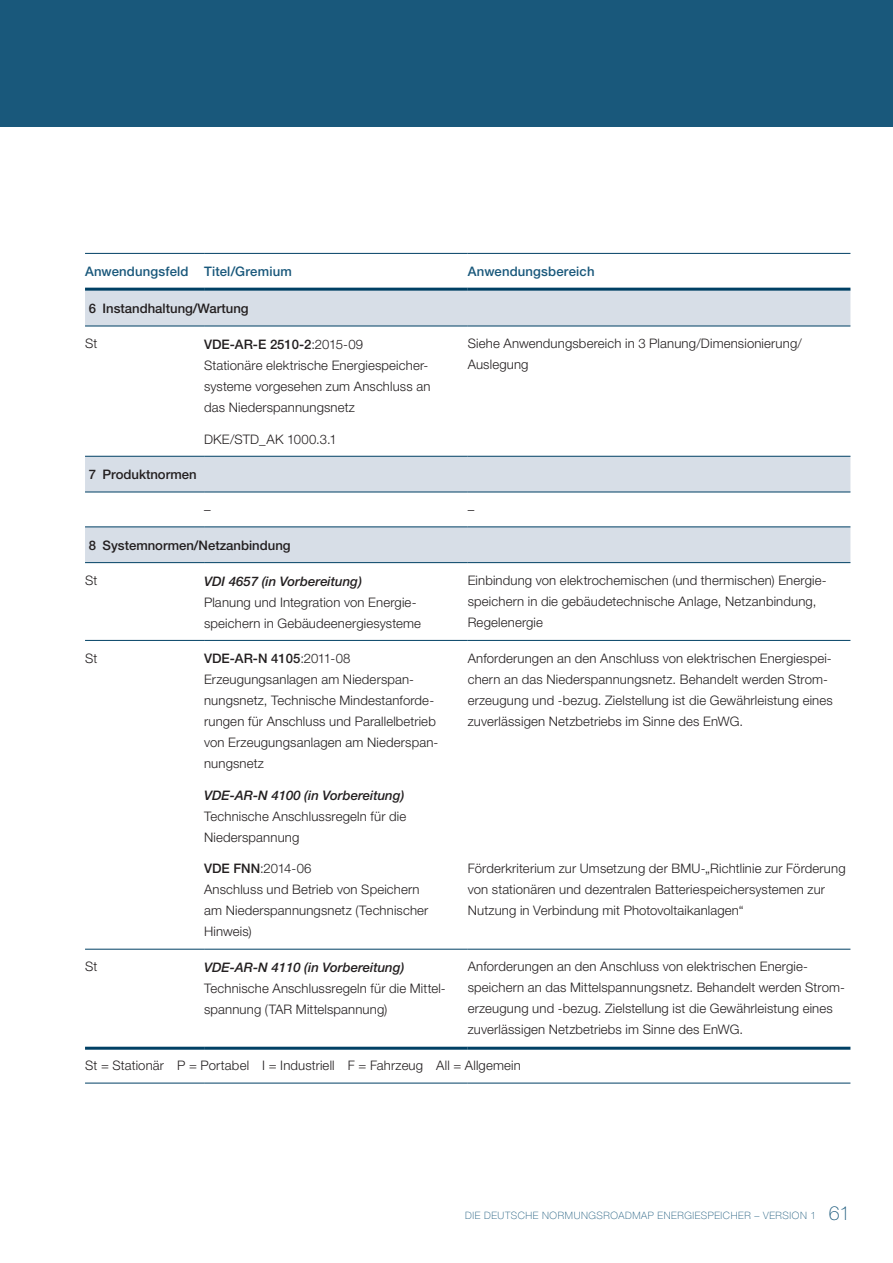
<style>
.page{position:relative;width:893px;height:1263px;background:#fff}
.page>*{position:absolute;margin:0;border:0;box-sizing:border-box;transform-origin:0 0}
.Tabelle_Copy{font:300 13.2px/21px "Helvetica Neue LT Pro";letter-spacing:.01em;color:#231f20}
.Tabelle_Copy-2{font:500 13.2px "Helvetica Neue";color:#231f20}
.Tabellenkopf{font:500 13.2px "Helvetica Neue";letter-spacing:.015em;color:#19587b}
.t1{font:100 10.2px "Helvetica Neue LT Pro";letter-spacing:.06em;color:#19587b}
.s1{font-family:"Helvetica Neue";font-weight:500}
.s2{font-family:"Helvetica Neue";font-weight:500;font-style:italic}
.s3{font-family:"Helvetica Neue";font-size:19.5px}
</style>
<div class="page">
<div style="left:0;top:0;width:893px;height:126px;background:#19587b"></div>
<svg style="left:85px;top:291px;width:765px;height:271px"></svg>
<hr style="left:85px;top:640px;width:119px;height:1px;background:#004064">
<hr style="left:204px;top:640px;width:264px;height:1px;background:#004064">
<hr style="left:468px;top:640px;width:382px;height:1px;background:#004064">
<hr style="left:85px;top:949px;width:119px;height:1px;background:#004064">
<hr style="left:204px;top:949px;width:264px;height:1px;background:#004064">
<hr style="left:468px;top:949px;width:382px;height:1px;background:#004064">
<hr style="left:85px;top:562px;width:119px;height:1px;background:#004064">
<hr style="left:204px;top:562px;width:264px;height:1px;background:#004064">
<hr style="left:468px;top:562px;width:382px;height:1px;background:#004064">
<hr style="left:85px;top:253px;width:119px;height:1px;background:#004064">
<hr style="left:204px;top:253px;width:264px;height:1px;background:#004064">
<hr style="left:468px;top:253px;width:382px;height:1px;background:#004064">
<hr style="left:85px;top:288px;width:119px;height:3px;background:#004064">
<hr style="left:204px;top:288px;width:264px;height:3px;background:#004064">
<hr style="left:468px;top:288px;width:382px;height:3px;background:#004064">
<hr style="left:85px;top:326px;width:119px;height:1px;background:#004064">
<hr style="left:204px;top:326px;width:264px;height:1px;background:#004064">
<hr style="left:468px;top:326px;width:382px;height:1px;background:#004064">
<hr style="left:85px;top:492px;width:119px;height:1px;background:#004064">
<hr style="left:204px;top:492px;width:264px;height:1px;background:#004064">
<hr style="left:468px;top:492px;width:382px;height:1px;background:#004064">
<hr style="left:85px;top:456px;width:119px;height:1px;background:#004064">
<hr style="left:204px;top:456px;width:264px;height:1px;background:#004064">
<hr style="left:468px;top:456px;width:382px;height:1px;background:#004064">
<hr style="left:85px;top:526px;width:119px;height:1px;background:#004064">
<hr style="left:204px;top:526px;width:264px;height:1px;background:#004064">
<hr style="left:468px;top:526px;width:382px;height:1px;background:#004064">
<hr style="left:85px;top:1047px;width:119px;height:3px;background:#004064">
<hr style="left:204px;top:1047px;width:264px;height:3px;background:#004064">
<hr style="left:468px;top:1047px;width:382px;height:3px;background:#004064">
<hr style="left:85px;top:1083px;width:119px;height:1px;background:#004064">
<hr style="left:204px;top:1083px;width:264px;height:1px;background:#004064">
<hr style="left:468px;top:1083px;width:382px;height:1px;background:#004064">
<p class="Tabellenkopf" style="left:85px;top:264px;width:105px">Anwendungsfeld</p>
<p class="Tabellenkopf" style="left:204px;top:264px;width:89px">Titel/Gremium</p>
<p class="Tabellenkopf" style="left:468px;top:264px;width:128px">Anwendungsbereich</p>
<p class="Tabelle_Copy-2" style="left:89px;top:301px;width:161px">6 Instandhaltung/Wartung</p>
<p class="Tabelle_Copy" style="left:85px;top:333px;width:14px">St</p>
<p class="Tabelle_Copy" style="left:204px;top:333px;width:228px"><span class="s1">VDE-AR-E 2510-2</span>:2015-09<br>Stationäre elektrische Energiespeicher&shy;systeme vorgesehen zum Anschluss an das Niederspannungsnetz</p>
<p class="Tabelle_Copy" style="left:204px;top:428px;width:134px">DKE/STD_AK 1000.3.1</p>
<p class="Tabelle_Copy" style="left:468px;top:333px;width:336px">Siehe Anwendungsbereich in 3 Planung/Dimensionierung/<br>Auslegung</p>
<p class="Tabelle_Copy-2" style="left:89px;top:467px;width:109px">7 Produktnormen</p>
<p class="Tabelle_Copy" style="left:204px;top:499px;width:8px">–</p>
<p class="Tabelle_Copy" style="left:468px;top:499px;width:8px">–</p>
<p class="Tabelle_Copy-2" style="left:89px;top:537px;width:204px">8 Systemnormen/Netzanbindung</p>
<p class="Tabelle_Copy" style="left:85px;top:569px;width:14px">St</p>
<p class="Tabelle_Copy" style="left:204px;top:570px;width:218px"><span class="s2">VDI 4657 (in Vorbereitung)<br></span>Planung und Integration von Energie&shy;speichern in Gebäudeenergiesysteme</p>
<p class="Tabelle_Copy" style="left:468px;top:569px;width:359px">Einbindung von elektrochemischen (und thermischen) Energie&shy;speichern in die gebäudetechnische Anlage, Netzanbindung,<br>Regelenergie</p>
<p class="Tabelle_Copy" style="left:85px;top:647px;width:14px">St</p>
<p class="Tabelle_Copy" style="left:204px;top:648px;width:236px"><span class="s1">VDE-AR-N 4105</span>:2011-08<br>Erzeugungsanlagen am Niederspan&shy;nungsnetz, Technische Mindestanforde&shy;rungen für Anschluss und Parallelbetrieb von Erzeugungsanlagen am Niederspan&shy;nungsnetz</p>
<p class="Tabelle_Copy" style="left:204px;top:784px;width:204px"><span class="s2">VDE-AR-N 4100 (in Vorbereitung)<br></span>Technische Anschlussregeln für die<br>Niederspannung</p>
<p class="Tabelle_Copy" style="left:204px;top:858px;width:226px"><span class="s1">VDE FNN</span>:2014-06<br>Anschluss und Betrieb von Speichern am Niederspannungsnetz (Technischer<br>Hinweis)</p>
<p class="Tabelle_Copy" style="left:468px;top:647px;width:367px">Anforderungen an den Anschluss von elektrischen Energiespei&shy;chern an das Niederspannungsnetz. Behandelt werden Strom&shy;erzeugung und -bezug. Zielstellung ist die Gewährleistung eines zuverlässigen Netzbetriebs im Sinne des EnWG.</p>
<p class="Tabelle_Copy" style="left:468px;top:857px;width:379px">Förderkriterium zur Umsetzung der BMU-„Richtlinie zur Förderung von stationären und dezentralen Batteriespeichersystemen zur<br>Nutzung in Verbindung mit Photovoltaikanlagen“</p>
<p class="Tabelle_Copy" style="left:85px;top:956px;width:14px">St</p>
<p class="Tabelle_Copy" style="left:204px;top:957px;width:243px"><span class="s2">VDE-AR-N 4110 (in Vorbereitung)<br></span>Technische Anschlussregeln für die Mittel&shy;spannung (TAR Mittelspannung)</p>
<p class="Tabelle_Copy" style="left:468px;top:956px;width:379px">Anforderungen an den Anschluss von elektrischen Energie&shy;speichern an das Mittelspannungsnetz. Behandelt werden Strom&shy;erzeugung und -bezug. Zielstellung ist die Gewährleistung eines zuverlässigen Netzbetriebs im Sinne des EnWG.</p>
<p class="Tabelle_Copy" style="left:85px;top:1055px;width:437px">St = Stationär P = Portabel I = Industriell F = Fahrzeug All = Allgemein</p>
<p class="t1" style="left:465px;top:1209px;width:387px">DIE DEUTSCHE NORMUNGSROADMAP ENERGIESPEICHER – VERSION 1 <span class="s3">61</span></p>
</div>
